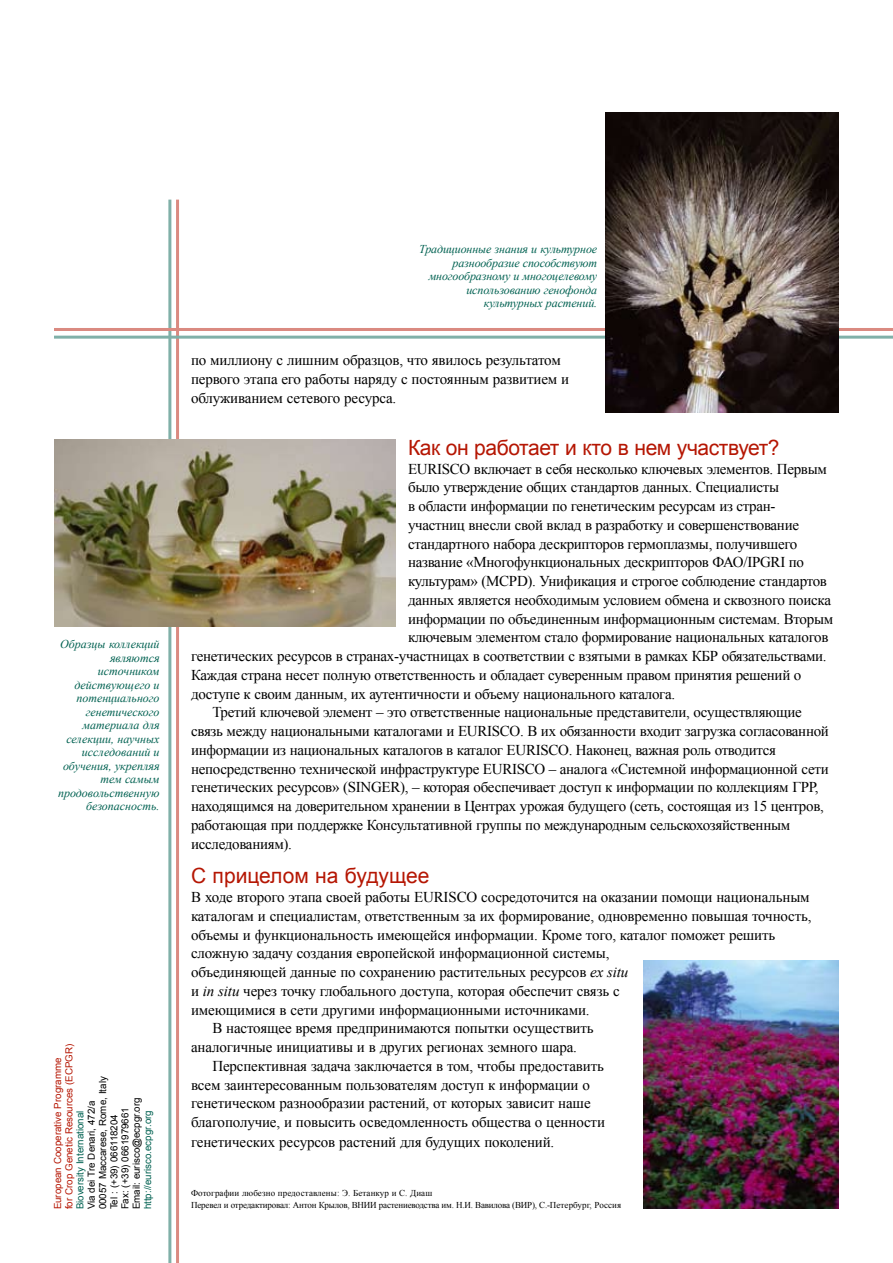
<style>
.page{position:relative;width:893px;height:1263px;background:#fff}
.page>*{position:absolute;margin:0;border:0;box-sizing:border-box;transform-origin:0 0}
.t1{font:21px "Arial";letter-spacing:-.02em;color:#b51603}
.t2{font:21px "Arial";color:#b51603}
.t3{font:15px/19.2px "Times New Roman";letter-spacing:-.02em;color:#000}
.t4{font:italic 12px/13.5px "Times New Roman";letter-spacing:-.005em;color:#006151;text-align:right}
.t5{font:9.75px/11.2px "Arial";color:#000}
.t6{font:9.75px/11.2px "Arial";color:#b51603}
.t7{font:9.75px "Arial";color:#006151}
.t8{font:9px/12px "Times New Roman";letter-spacing:-.02em;color:#000}
.s1{font-style:italic}
</style>
<div class="page">
<hr style="left:176px;top:200px;width:3px;height:1063px;background:#da8a81">
<hr style="left:168px;top:200px;width:3px;height:1063px;background:#80b0a8">
<hr style="left:54px;top:328px;width:839px;height:3px;background:#da8a81">
<hr style="left:54px;top:336px;width:839px;height:3px;background:#80b0a8">
<img style="left:54px;top:439px;width:341px;height:188px">
<img style="left:606px;top:113px;width:233px;height:300px">
<img style="left:643px;top:960px;width:196px;height:249px">
<p class="t4" style="left:58px;top:637px;width:103px">Образцы коллекций являются источником действующего и потенциального генетического материала для селекции, научных исследований и обучения, укрепляя тем самым продовольственную безопасность.</p>
<p class="t6" style="left:52px;top:1209px;width:167px;rotate:-90deg">European Cooperative Programme<br>for Crop Genetic Resources (ECPGR)</p>
<p class="t5" style="left:86px;top:1209px;width:135px;rotate:-90deg">Via dei Tre Denari, 472/a<br>00057 Maccarese, Rome, Italy<br>Tel : (+39) 066118204<br>Fax: (+39) 0661979661<br>Email: eurisco@ecpgr.org</p>
<p class="t7" style="left:141px;top:1209px;width:101px;rotate:-90deg">http://eurisco.ecpgr.org</p>
<p class="t7" style="left:74px;top:1209px;width:100px;rotate:-90deg">Bioversity International</p>
<p class="t4" style="left:419px;top:242px;width:180px">Традиционные знания и культурное разнообразие способствуют многообразному и многоцелевому использованию генофонда культурных растений.</p>
<p class="t3" style="left:191px;top:350px;width:380px">по миллиону с лишним образцов, что явилось результатом первого этапа его работы наряду с постоянным развитием и облуживанием сетевого ресурса.</p>
<h1 class="t1" style="left:408px;top:434px;width:373px">Как он работает и кто в нем участвует?</h1>
<p class="t3" style="left:408px;top:459px;width:420px">EURISCO включает в себя несколько ключевых элементов. Первым</p>
<p class="t3" style="left:408px;top:478px;width:373px">было утверждение общих стандартов данных. Специалисты</p>
<p class="t3" style="left:408px;top:496px;width:369px">в области информации по генетическим ресурсам из стран-</p>
<p class="t3" style="left:408px;top:515px;width:393px">участниц внесли свой вклад в разработку и совершенствование</p>
<p class="t3" style="left:408px;top:534px;width:391px">стандартного набора дескрипторов гермоплазмы, получившего</p>
<p class="t3" style="left:408px;top:553px;width:398px">название «Многофункциональных дескрипторов ФАО/IPGRI по</p>
<p class="t3" style="left:408px;top:571px;width:420px">культурам» (MCPD). Унификация и строгое соблюдение стандартов</p>
<p class="t3" style="left:408px;top:590px;width:424px">данных является необходимым условием обмена и сквозного поиска</p>
<p class="t3" style="left:408px;top:609px;width:427px">информации по объединенным информационным системам. Вторым</p>
<p class="t3" style="left:408px;top:628px;width:422px">ключевым элементом стало формирование национальных каталогов</p>
<p class="t3" style="left:191px;top:646px;width:637px">генетических ресурсов в странах-участницах в соответствии с взятыми в рамках КБР обязательствами.</p>
<p class="t3" style="left:191px;top:665px;width:612px">Каждая страна несет полную ответственность и обладает суверенным правом принятия решений о</p>
<p class="t3" style="left:191px;top:684px;width:486px">доступе к своим данным, их аутентичности и объему национального каталога.</p>
<p class="t3" style="left:212px;top:703px;width:591px">Третий ключевой элемент – это ответственные национальные представители, осуществляющие</p>
<p class="t3" style="left:191px;top:721px;width:639px">связь между национальными каталогами и EURISCO. В их обязанности входит загрузка согласованной</p>
<p class="t3" style="left:191px;top:740px;width:587px">информации из национальных каталогов в каталог EURISCO. Наконец, важная роль отводится</p>
<p class="t3" style="left:191px;top:759px;width:639px">непосредственно технической инфраструктуре EURISCO – аналога «Системной информационной сети</p>
<p class="t3" style="left:191px;top:778px;width:629px">генетических ресурсов» (SINGER), – которая обеспечивает доступ к информации по коллекциям ГРР,</p>
<p class="t3" style="left:191px;top:796px;width:634px">находящимся на доверительном хранении в Центрах урожая будущего (сеть, состоящая из 15 центров,</p>
<p class="t3" style="left:191px;top:815px;width:601px">работающая при поддержке Консультативной группы по международным сельскохозяйственным</p>
<p class="t3" style="left:191px;top:834px;width:102px">исследованиям).</p>
<h1 class="t2" style="left:191px;top:862px;width:240px">С прицелом на будущее</h1>
<p class="t3" style="left:191px;top:887px;width:620px">В ходе второго этапа своей работы EURISCO сосредоточится на оказании помощи национальным</p>
<p class="t3" style="left:191px;top:906px;width:622px">каталогам и специалистам, ответственным за их формирование, одновременно повышая точность,</p>
<p class="t3" style="left:191px;top:925px;width:586px">объемы и функциональность имеющейся информации. Кроме того, каталог поможет решить</p>
<p class="t3" style="left:191px;top:943px;width:420px">сложную задачу создания европейской информационной системы,</p>
<p class="t3" style="left:191px;top:962px;width:439px">объединяющей данные по сохранению растительных ресурсов <span class="s1">ex situ</span></p>
<p class="t3" style="left:191px;top:981px;width:430px">и <span class="s1">in situ</span> через точку глобального доступа, которая обеспечит связь с</p>
<p class="t3" style="left:191px;top:1000px;width:400px">имеющимися в сети другими информационными источниками.</p>
<p class="t3" style="left:212px;top:1018px;width:383px">В настоящее время предпринимаются попытки осуществить</p>
<p class="t3" style="left:191px;top:1037px;width:387px">аналогичные инициативы и в других регионах земного шара.</p>
<p class="t3" style="left:212px;top:1056px;width:393px">Перспективная задача заключается в том, чтобы предоставить</p>
<p class="t3" style="left:191px;top:1075px;width:400px">всем заинтересованным пользователям доступ к информации о</p>
<p class="t3" style="left:191px;top:1093px;width:401px">генетическом разнообразии растений, от которых зависит наше</p>
<p class="t3" style="left:191px;top:1112px;width:415px">благополучие, и повысить осведомленность общества о ценности</p>
<p class="t3" style="left:191px;top:1132px;width:365px">генетических ресурсов растений для будущих поколений.</p>
<p class="t8" style="left:191px;top:1186px;width:432px">Фотографии любезно предоставлены: Э. Бетанкур и С. Диаш<br>Перевел и отредактировал: Антон Крылов, ВНИИ растениеводства им. Н.И. Вавилова (ВИР), С.-Петербург, Россия</p>
</div>
